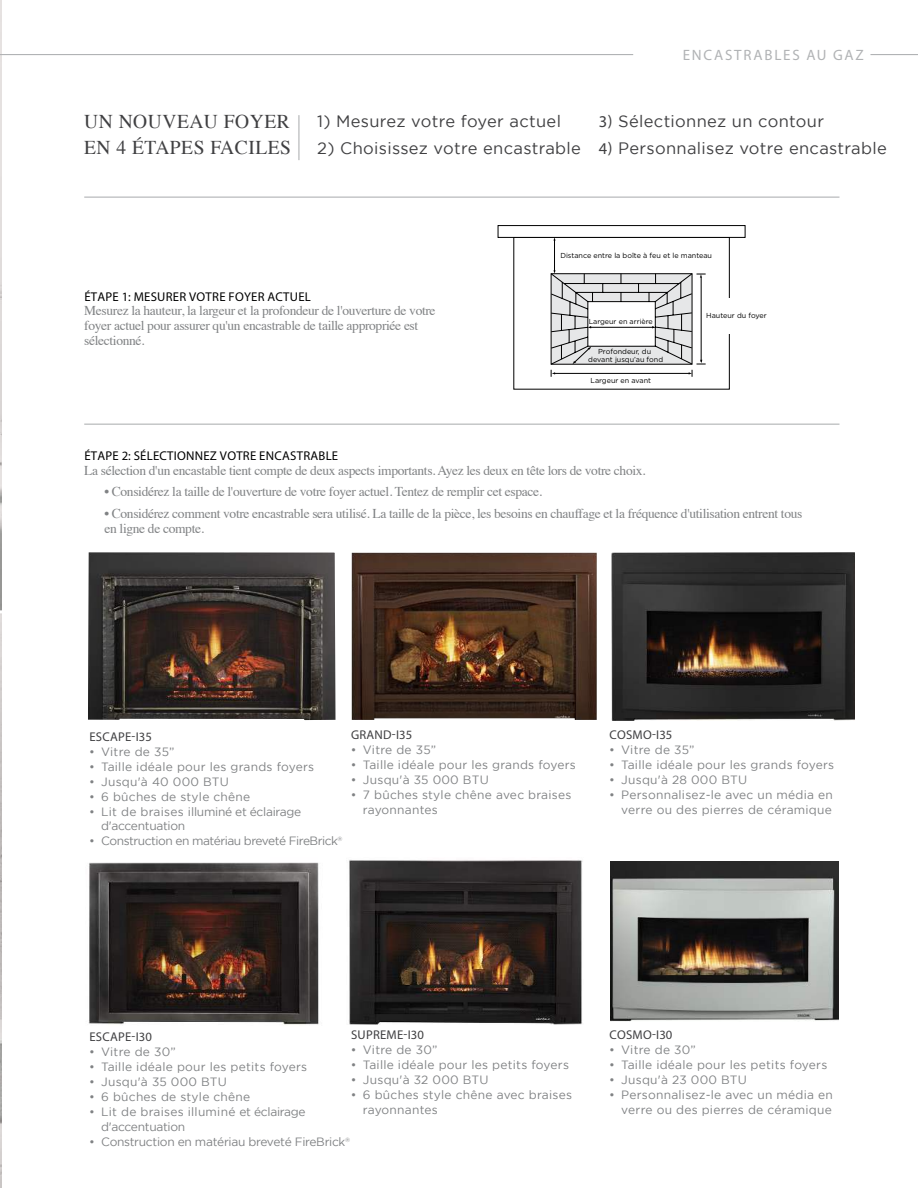
<style>
.page{position:relative;width:918px;height:1188px;background:#fff}
.page>*{position:absolute;margin:0;border:0;box-sizing:border-box;transform-origin:0 0}
.t1{font:19.5px/25.5px "Times";letter-spacing:.025em;color:#404042}
.t2{font:16.5px "Gotham";letter-spacing:.02em;color:#404042}
.t3{font:15px "Myriad Pro";letter-spacing:.12em;color:#b1b3b5}
.t4{font:13.5px/15px "Times";letter-spacing:-.025em;color:#808284}
.t5{font:12.75px "Myriad Pro";letter-spacing:.02em;color:#000}
.t6{font:12.75px "Myriad Pro";letter-spacing:.02em;color:#404042}
.t7{font:12px/15px "Gotham";letter-spacing:.02em;color:#808284}
.t8{font:12px/15px "Gotham";letter-spacing:-.025em;color:#808284}
.t9{font:12px "Gotham";letter-spacing:-.04em;color:#808284}
.t10{font:7.2px/8.1px "Gotham";color:#000;text-align:center}
.s1{font-family:"Myriad Pro"}
</style>
<div class="page">
<img style="left:0;top:0;width:1px;height:610px">
<img style="left:0;top:613px;width:1px;height:575px">
<hr style="left:870px;top:54px;width:48px;height:1px;background:#b1b3b5">
<hr style="left:0;top:54px;width:633px;height:1px;background:#b1b3b5">
<div style="left:498px;top:225px;width:247px;height:13px;border:1px solid #000"></div>
<hr style="left:554px;top:240px;width:1px;height:31px;background:#000">
<svg style="left:551px;top:270px;width:155px;height:107px"></svg>
<hr style="left:298px;top:115px;width:1px;height:45px;background:#b1b3b5">
<hr style="left:84px;top:197px;width:755px;height:1px;background:#b1b3b5">
<hr style="left:84px;top:424px;width:755px;height:1px;background:#b1b3b5">
<img style="left:88px;top:552px;width:248px;height:168px">
<img style="left:610px;top:861px;width:228px;height:160px">
<img style="left:88px;top:862px;width:231px;height:163px">
<img style="left:349px;top:860px;width:234px;height:165px">
<img style="left:612px;top:553px;width:242px;height:168px">
<img style="left:352px;top:553px;width:245px;height:167px">
<h1 class="t1" style="left:84px;top:111px;width:208px">UN NOUVEAU FOYER<br>EN 4 ÉTAPES FACILES</h1>
<p class="t3" style="left:683px;top:48px;width:183px">ENCASTRABLES AU GAZ</p>
<h2 class="t2" style="left:317px;top:114px;width:245px">1) Mesurez votre foyer actuel</h2>
<h2 class="t2" style="left:317px;top:141px;width:265px">2) Choisissez votre encastrable</h2>
<h2 class="t2" style="left:599px;top:114px;width:227px"><span class="s1">3)</span> Sélectionnez un contour</h2>
<h2 class="t2" style="left:599px;top:141px;width:290px"><span class="s1">4)</span> Personnalisez votre encastrable</h2>
<p class="t10" style="left:560px;top:252px;width:153px">Distance entre la boîte à feu et le manteau</p>
<p class="t5" style="left:84px;top:290px;width:228px">ÉTAPE 1: MESURER VOTRE FOYER ACTUEL</p>
<p class="t4" style="left:84px;top:305px;width:353px">Mesurez la hauteur, la largeur et la profondeur de l'ouverture de votre foyer actuel pour assurer qu'un encastrable de taille appropriée est sélectionné.</p>
<p class="t10" style="left:589px;top:318px;width:66px">Largeur en arrière</p>
<p class="t10" style="left:588px;top:348px;width:76px">Profondeur, du devant jusqu’au fond</p>
<p class="t10" style="left:591px;top:377px;width:62px">Largeur en avant</p>
<p class="t10" style="left:706px;top:312px;width:62px">Hauteur du foyer</p>
<p class="t5" style="left:84px;top:449px;width:255px">ÉTAPE 2: SÉLECTIONNEZ VOTRE ENCASTRABLE</p>
<p class="t4" style="left:84px;top:462px;width:563px">La sélection d'un encastable tient compte de deux aspects importants. Ayez les deux en tête lors de votre choix.</p>
<p class="t4" style="left:104px;top:486px;width:439px">• Considérez la taille de l'ouverture de votre foyer actuel. Tentez de remplir cet espace.</p>
<p class="t4" style="left:104px;top:508px;width:699px">• Considérez comment votre encastrable sera utilisé. La taille de la pièce, les besoins en chauffage et la fréquence d'utilisation entrent tous en ligne de compte.</p>
<p class="t6" style="left:89px;top:730px;width:64px">ESCAPE-I35</p>
<p class="t7" style="left:89px;top:744px;width:87px">• Vitre de 35”</p>
<p class="t7" style="left:89px;top:759px;width:226px">• Taille idéale pour les grands foyers</p>
<p class="t7" style="left:89px;top:774px;width:141px">• Jusqu'à 40 000 BTU</p>
<p class="t7" style="left:89px;top:789px;width:163px">• 6 bûches de style chêne</p>
<p class="t8" style="left:101px;top:804px;width:202px;text-indent:-12px">• Lit de braises illuminé et éclairage d'accentuation</p>
<p class="t9" style="left:89px;top:836px;width:255px">• Construction en matériau breveté FireBrick<sup>®</sup></p>
<p class="t6" style="left:351px;top:729px;width:63px">GRAND-I35</p>
<p class="t7" style="left:351px;top:743px;width:87px">• Vitre de 35”</p>
<p class="t7" style="left:351px;top:758px;width:226px">• Taille idéale pour les grands foyers</p>
<p class="t7" style="left:351px;top:773px;width:139px">• Jusqu'à 35 000 BTU</p>
<p class="t7" style="left:363px;top:788px;width:210px;text-indent:-12px">• 7 bûches style chêne avec braises rayonnantes</p>
<p class="t6" style="left:609px;top:729px;width:64px">COSMO-I35</p>
<p class="t7" style="left:609px;top:743px;width:87px">• Vitre de 35”</p>
<p class="t7" style="left:609px;top:758px;width:226px">• Taille idéale pour les grands foyers</p>
<p class="t7" style="left:609px;top:773px;width:139px">• Jusqu'à 28 000 BTU</p>
<p class="t7" style="left:609px;top:788px;width:225px;text-align:right">• Personnalisez-le avec un média en verre ou des pierres de céramique</p>
<p class="t6" style="left:351px;top:1029px;width:74px">SUPREME-I30</p>
<p class="t7" style="left:351px;top:1043px;width:88px">• Vitre de 30”</p>
<p class="t7" style="left:351px;top:1058px;width:220px">• Taille idéale pour les petits foyers</p>
<p class="t7" style="left:351px;top:1073px;width:139px">• Jusqu'à 32 000 BTU</p>
<p class="t7" style="left:363px;top:1088px;width:211px;text-indent:-12px">• 6 bûches style chêne avec braises rayonnantes</p>
<p class="t6" style="left:89px;top:1030px;width:64px">ESCAPE-I30</p>
<p class="t7" style="left:89px;top:1045px;width:88px">• Vitre de 30”</p>
<p class="t7" style="left:89px;top:1060px;width:220px">• Taille idéale pour les petits foyers</p>
<p class="t7" style="left:89px;top:1074px;width:139px">• Jusqu'à 35 000 BTU</p>
<p class="t7" style="left:89px;top:1089px;width:163px">• 6 bûches de style chêne</p>
<p class="t8" style="left:101px;top:1104px;width:206px;text-indent:-12px">• Lit de braises illuminé et éclairage d'accentuation</p>
<p class="t8" style="left:89px;top:1134px;width:262px">• Construction en matériau breveté FireBrick<sup>®</sup></p>
<p class="t6" style="left:609px;top:1029px;width:64px">COSMO-I30</p>
<p class="t7" style="left:609px;top:1043px;width:88px">• Vitre de 30”</p>
<p class="t7" style="left:609px;top:1058px;width:220px">• Taille idéale pour les petits foyers</p>
<p class="t7" style="left:609px;top:1073px;width:139px">• Jusqu'à 23 000 BTU</p>
<p class="t7" style="left:609px;top:1088px;width:225px;text-align:right">• Personnalisez-le avec un média en verre ou des pierres de céramique</p>
</div>
